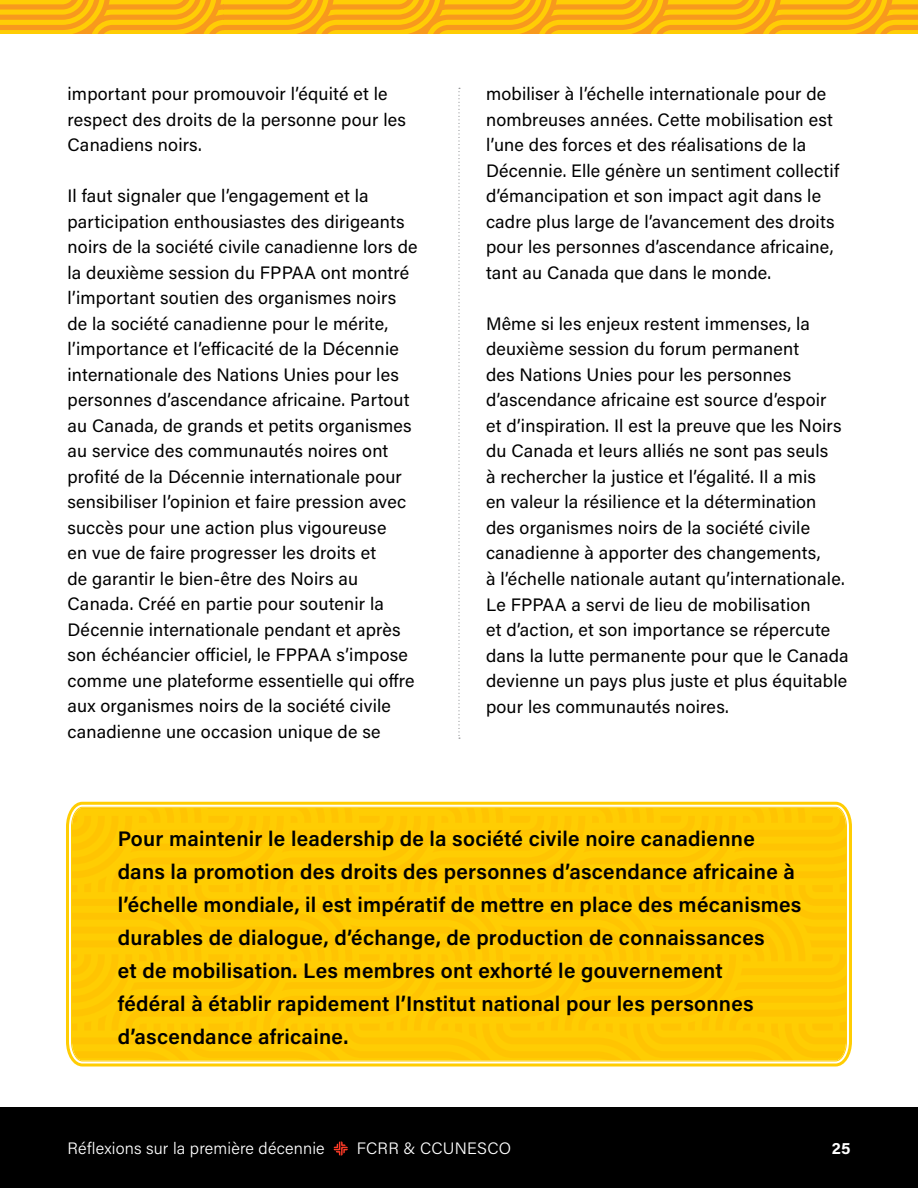
<style>
.page{position:relative;width:918px;height:1188px;background:#fff}
.page>*{position:absolute;margin:0;border:0;box-sizing:border-box;transform-origin:0 0}
.t1{font:600 21px/33px "Acumin Pro";letter-spacing:.01em;color:#000}
.t2{font:18px/25.5px "Acumin Pro";letter-spacing:.01em;color:#000}
.t3{font:300 16.5px "Acumin Pro";letter-spacing:.01em;color:#fff}
.t4{font:700 16.5px "Acumin Pro";color:#fff}
</style>
<div class="page">
<div style="left:0;top:1107px;width:918px;height:81px;background:#000"></div>
<svg style="left:334px;top:1142px;width:14px;height:14px"></svg>
<svg style="left:0;top:0;width:918px;height:34px;background:#fbb410"></svg>
<svg style="left:458px;top:88px;width:2px;height:651px"></svg>
<svg style="left:66px;top:801px;width:786px;height:266px"></svg>
<div style="left:70px;top:806px;width:778px;height:256px;background:#ffcb02"></div>
<p class="t2" style="left:68px;top:81px;width:340px">important pour promouvoir l’équité et le respect des droits de la personne pour les<br>Canadiens noirs.</p>
<p class="t2" style="left:68px;top:183px;width:352px">Il faut signaler que l’engagement et la participation enthousiastes des dirigeants noirs de la société civile canadienne lors de la deuxième session du FPPAA ont montré l’important soutien des organismes noirs de la société canadienne pour le mérite, l’importance et l’efficacité de la Décennie internationale des Nations Unies pour les personnes d’ascendance africaine. Partout au Canada, de grands et petits organismes au service des communautés noires ont profité de la Décennie internationale pour sensibiliser l’opinion et faire pression avec succès pour une action plus vigoureuse<br>en vue de faire progresser les droits et<br>de garantir le bien-être des Noirs au Canada. Créé en partie pour soutenir la Décennie internationale pendant et après son échéancier officiel, le FPPAA s’impose comme une plateforme essentielle qui offre aux organismes noirs de la société civile canadienne une occasion unique de se</p>
<p class="t2" style="left:486px;top:81px;width:355px">mobiliser à l’échelle internationale pour de nombreuses années. Cette mobilisation est l’une des forces et des réalisations de la Décennie. Elle génère un sentiment collectif d’émancipation et son impact agit dans le cadre plus large de l’avancement des droits pour les personnes d’ascendance africaine, tant au Canada que dans le monde.</p>
<p class="t2" style="left:486px;top:310px;width:364px">Même si les enjeux restent immenses, la deuxième session du forum permanent<br>des Nations Unies pour les personnes d’ascendance africaine est source d’espoir<br>et d’inspiration. Il est la preuve que les Noirs du Canada et leurs alliés ne sont pas seuls<br>à rechercher la justice et l’égalité. Il a mis<br>en valeur la résilience et la détermination des organismes noirs de la société civile canadienne à apporter des changements,<br>à l’échelle nationale autant qu’internationale.<br>Le FPPAA a servi de lieu de mobilisation<br>et d’action, et son importance se répercute dans la lutte permanente pour que le Canada devienne un pays plus juste et plus équitable pour les communautés noires.</p>
<p class="t1" style="left:118px;top:821px;width:685px">Pour maintenir le leadership de la société civile noire canadienne dans la promotion des droits des personnes d’ascendance africaine à l’échelle mondiale, il est impératif de mettre en place des mécanismes durables de dialogue, d’échange, de production de connaissances<br>et de mobilisation. Les membres ont exhorté le gouvernement<br>fédéral à établir rapidement l’Institut national pour les personnes d’ascendance africaine.</p>
<p class="t3" style="left:68px;top:1137px;width:259px">Réflexions sur la première décennie</p>
<p class="t3" style="left:357px;top:1137px;width:156px">FCRR &amp; CCUNESCO</p>
<p class="t4" style="left:832px;top:1136px;width:20px">25</p>
</div>
